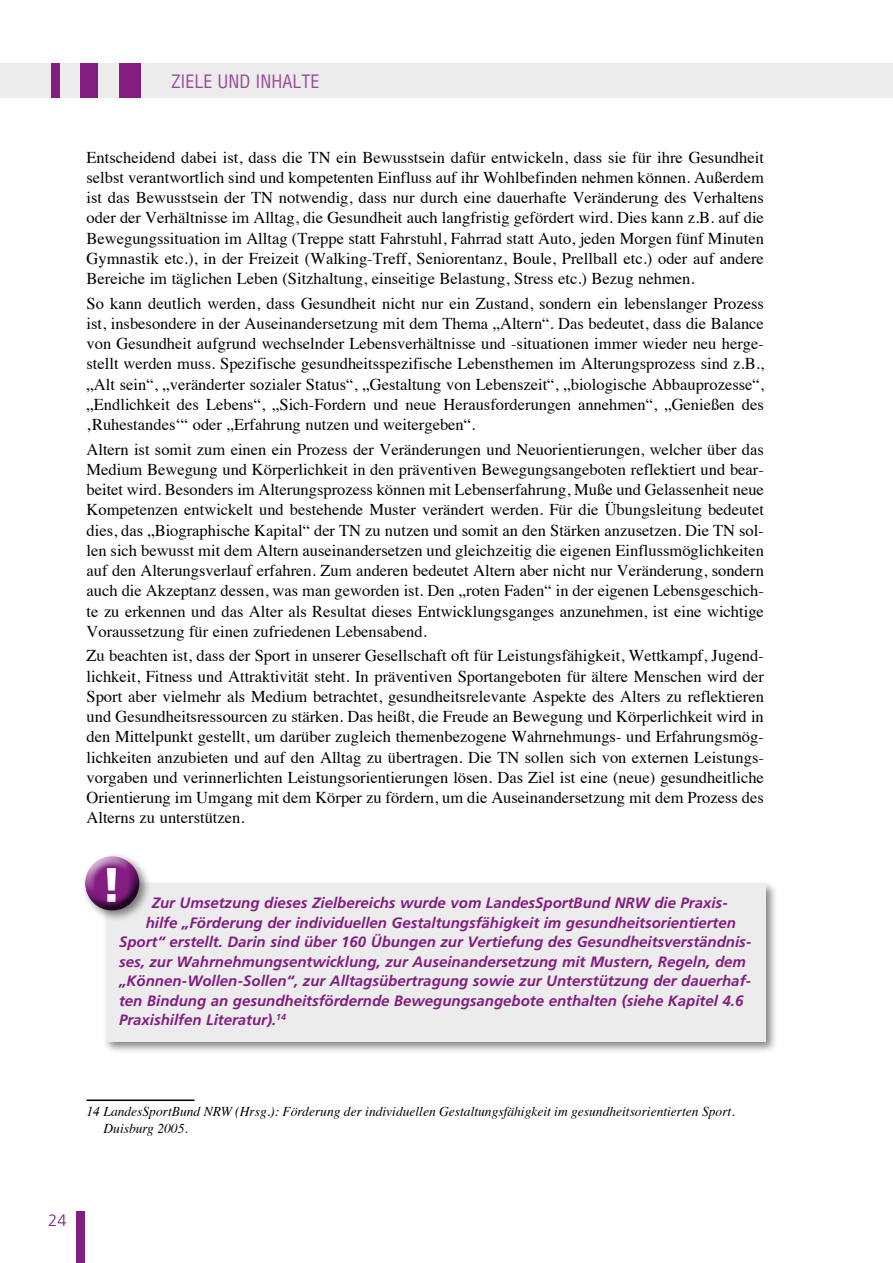
<style>
.page{position:relative;width:893px;height:1263px;background:#fff}
.page>*{position:absolute;margin:0;border:0;box-sizing:border-box;transform-origin:0 0}
.t1{font:900 48.6px "Frutiger";color:#fff}
.t2{font:condensed 18px "Helvetica";color:#994a97}
.t3{font:16.5px/20.2px "Times";color:#000;text-align:justify}
.t4{font:300 16.5px "Frutiger";color:#831d81}
.t5{font:italic 700 15px "Frutiger";color:#831d81}
.t6{font:italic 13.5px/16.2px "Times";color:#000}
</style>
<div class="page">
<div style="left:0;top:64px;width:893px;height:34px;background:#ececec"></div>
<hr style="left:87px;top:1099px;width:108px;height:2px;background:#000">
<div style="left:77px;top:1212px;width:8px;height:51px;background:#831d81"></div>
<div style="left:51px;top:64px;width:9px;height:34px;background:#831d81"></div>
<div style="left:81px;top:64px;width:17px;height:34px;background:#831d81"></div>
<div style="left:119px;top:64px;width:21px;height:34px;background:#831d81"></div>
<div style="left:102px;top:880px;width:676px;height:174px;background:#000;opacity:.5"></div>
<div style="left:106px;top:884px;width:659px;height:158px;background:#ececec"></div>
<div style="left:81px;top:852px;width:70px;height:71px;background:#000;opacity:.5"></div>
<div style="left:84px;top:855px;width:60px;height:39px;background:#fff;opacity:.75"></div>
<div style="left:84px;top:863px;width:66px;height:50px;background:#000;opacity:.75"></div>
<p class="t2" style="left:172px;top:71px;width:149px">ZIELE UND I NHALTE</p>
<p class="t3" style="left:87px;top:146px;width:679px">Entscheidend dabei ist, dass die TN ein Bewusstsein dafür entwickeln, dass sie für ihre Gesundheit selbst verantwortlich sind und kompetenten Einfluss auf ihr Wohlbefinden nehmen können. Außerdem ist das Bewusstsein der TN notwendig, dass nur durch eine dauerhafte Veränderung des Verhaltens oder der Verhältnisse im Alltag, die Gesundheit auch langfristig gefördert wird. Dies kann z.B. auf die Bewegungssituation im Alltag (Treppe statt Fahrstuhl, Fahrrad statt Auto, jeden Morgen fünf Minuten Gymnastik etc.), in der Freizeit (Walking-Treff, Seniorentanz, Boule, Prellball etc.) oder auf andere Bereiche im täglichen Leben (Sitzhaltung, einseitige Belastung, Stress etc.) Bezug nehmen.</p>
<p class="t3" style="left:87px;top:292px;width:679px">So kann deutlich werden, dass Gesundheit nicht nur ein Zustand, sondern ein lebenslanger Prozess ist, insbesondere in der Auseinandersetzung mit dem Thema „Altern“. Das bedeutet, dass die Balance von Gesundheit aufgrund wechselnder Lebensverhältnisse und -situationen immer wieder neu herge&shy;stellt werden muss. Spezifische gesundheitsspezifische Lebensthemen im Alterungsprozess sind z.B., „Alt sein“, „veränderter sozialer Status“, „Gestaltung von Lebenszeit“, „biologische Abbauprozesse“, „Endlichkeit des Lebens“, „Sich-Fordern und neue Herausforderungen annehmen“, „Genießen des ‚Ruhestandes‘“ oder „Erfahrung nutzen und weitergeben“.</p>
<p class="t3" style="left:87px;top:438px;width:679px">Altern ist somit zum einen ein Prozess der Veränderungen und Neuorientierungen, welcher über das Medium Bewegung und Körperlichkeit in den präventiven Bewegungsangeboten reflektiert und bear&shy;beitet wird. Besonders im Alterungsprozess können mit Lebenserfahrung, Muße und Gelassenheit neue Kompetenzen entwickelt und bestehende Muster verändert werden. Für die Übungsleitung bedeutet dies, das „Biographische Kapital“ der TN zu nutzen und somit an den Stärken anzusetzen. Die TN sol&shy;len sich bewusst mit dem Altern auseinandersetzen und gleichzeitig die eigenen Einflussmöglichkeiten auf den Alterungsverlauf erfahren. Zum anderen bedeutet Altern aber nicht nur Veränderung, sondern auch die Akzeptanz dessen, was man geworden ist. Den „roten Faden“ in der eigenen Lebensgeschich&shy;te zu erkennen und das Alter als Resultat dieses Entwicklungsganges anzunehmen, ist eine wichtige Voraussetzung für einen zufriedenen Lebensabend.</p>
<p class="t3" style="left:87px;top:644px;width:679px">Zu beachten ist, dass der Sport in unserer Gesellschaft oft für Leistungsfähigkeit, Wettkampf, Jugend&shy;lichkeit, Fitness und Attraktivität steht. In präventiven Sportangeboten für ältere Menschen wird der Sport aber vielmehr als Medium betrachtet, gesundheitsrelevante Aspekte des Alters zu reflektieren und Gesundheitsressourcen zu stärken. Das heißt, die Freude an Bewegung und Körperlichkeit wird in den Mittelpunkt gestellt, um darüber zugleich themenbezogene Wahrnehmungs- und Erfahrungsmög&shy;lichkeiten anzubieten und auf den Alltag zu übertragen. Die TN sollen sich von externen Leistungs&shy;vorgaben und verinnerlichten Leistungsorientierungen lösen. Das Ziel ist eine (neue) gesundheitliche Orientierung im Umgang mit dem Körper zu fördern, um die Auseinandersetzung mit dem Prozess des Alterns zu unterstützen. <sup>14</sup></p>
<h1 class="t1" style="left:101px;top:856px;width:23px">!</h1>
<p class="t5" style="left:152px;top:894px;width:578px">Zur Umsetzung dieses Zielbereichs wurde vom LandesSportBund NRW die Praxis-</p>
<p class="t5" style="left:146px;top:914px;width:592px">hilfe „Förderung der individuellen Gestaltungsfähigkeit im gesundheitsorientierten</p>
<p class="t5" style="left:119px;top:933px;width:634px">Sport“ erstellt. Darin sind über 160 Übungen zur Vertiefung des Gesundheitsverständnis-</p>
<p class="t5" style="left:119px;top:953px;width:628px">ses, zur Wahrnehmungsentwicklung, zur Auseinandersetzung mit Mustern, Regeln, dem</p>
<p class="t5" style="left:119px;top:972px;width:634px">„Können-Wollen-Sollen“, zur Alltagsübertragung sowie zur Unterstützung der dauerhaf-</p>
<p class="t5" style="left:119px;top:992px;width:626px">ten Bindung an gesundheitsfördernde Bewegungsangebote enthalten (siehe Kapitel 4.6</p>
<p class="t5" style="left:119px;top:1011px;width:168px">Praxishilfen Literatur).<sup>14</sup></p>
<p class="t6" style="left:104px;top:1103px;width:633px;text-indent:-17px">14 LandesSportBund NRW (Hrsg.): Förderung der individuellen Gestaltungsfähigkeit im gesundheitsorientierten Sport.<br>Duisburg 2005.</p>
<p class="t4" style="left:48px;top:1211px;width:20px">24</p>
</div>
